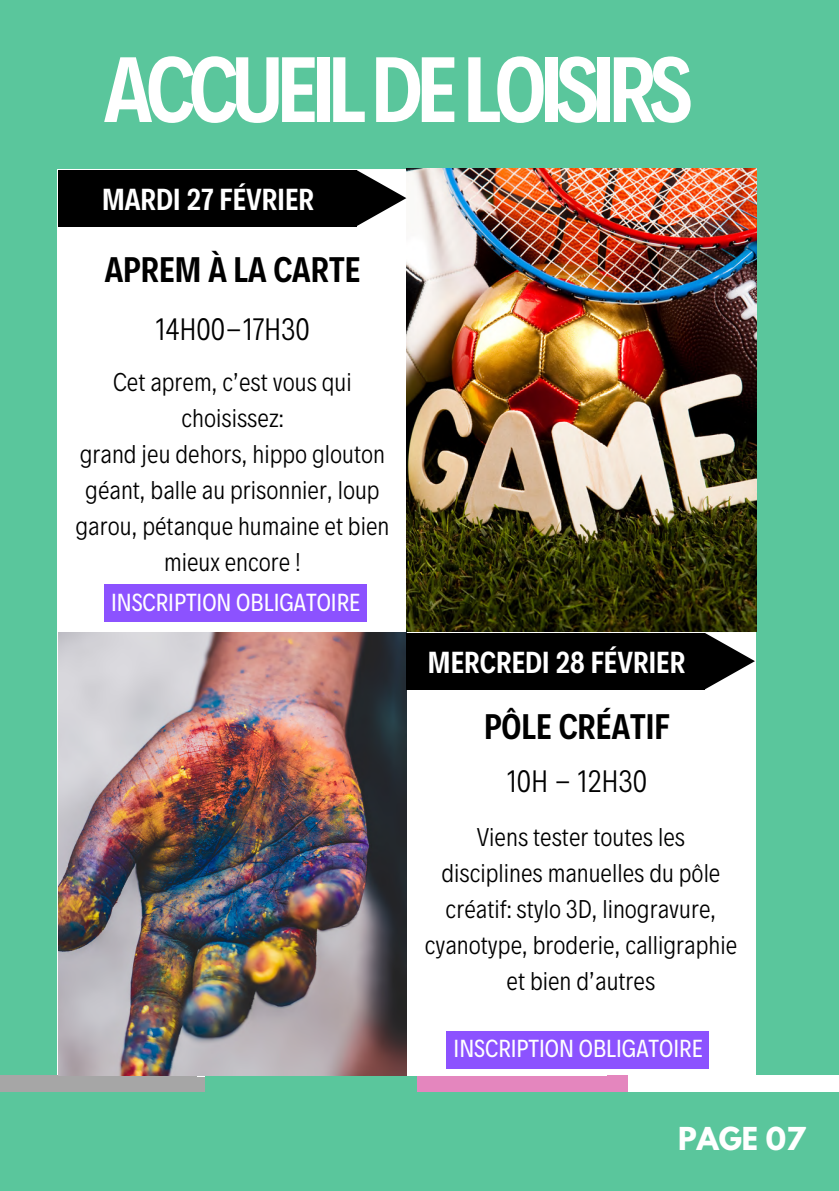
<style>
.page{position:relative;width:839px;height:1191px;background:#fff}
.page>*{position:absolute;margin:0;border:0;box-sizing:border-box;transform-origin:0 0}
.t1{font:600 93.8px "Decalotype";letter-spacing:-.07em;color:#fff}
.t2{font:600 36px "Decalotype";color:#000}
.t3{font:300 31.4px "Decalotype";color:#000}
.t4{font:600 30.8px "Decalotype";color:#fff}
.t5{font:700 28px "League Spartan";color:#fff}
.t6{font:300 26px/36px "Decalotype";color:#000;text-align:center}
.t7{font:25px "Decalotype";color:#fff}
</style>
<div class="page">
<div style="left:0;top:0;width:838px;height:1191px;background:#5ac69c"></div>
<div style="left:57px;top:170px;width:698px;height:910px;background:#fff"></div>
<div style="left:0;top:1076px;width:208px;height:16px;background:#a6a6a6"></div>
<div style="left:628px;top:1076px;width:210px;height:16px;background:#fff"></div>
<div style="left:416px;top:1076px;width:212px;height:16px;background:#e486be"></div>
<div style="left:205px;top:1076px;width:211px;height:16px;background:#5ac69c"></div>
<img style="left:59px;top:633px;width:348px;height:442px">
<img style="left:406px;top:168px;width:350px;height:464px">
<div style="left:104px;top:585px;width:262px;height:37px;background:#8c52ff"></div>
<svg style="left:356px;top:170px;width:50px;height:57px"></svg>
<div style="left:58px;top:170px;width:298px;height:57px;background:#000"></div>
<svg style="left:705px;top:633px;width:50px;height:57px"></svg>
<div style="left:406px;top:633px;width:299px;height:57px;background:#000"></div>
<div style="left:446px;top:1031px;width:263px;height:37px;background:#8c52ff"></div>
<h6 class="t1" style="left:104px;top:27px;width:590px">ACCUEILDELOISIRS</h6>
<h1 class="t4" style="left:102px;top:179px;width:214px">MARDI 27 FÉVRIER</h1>
<h3 class="t2" style="left:105px;top:245px;width:257px">APREM À LA CARTE</h3>
<p class="t3" style="left:155px;top:309px;width:156px">14H00-17H30</p>
<h2 class="t6" style="left:75px;top:362px;width:315px">Cet aprem, c’est vous qui choisissez:<br>grand jeu dehors, hippo glouton géant, balle au prisonnier, loup garou, pétanque humaine et bien mieux encore !</h2>
<p class="t7" style="left:111px;top:586px;width:251px">INSCRIPTION OBLIGATOIRE</p>
<h3 class="t4" style="left:428px;top:642px;width:259px">MERCREDI 28 FÉVRIER</h3>
<h4 class="t2" style="left:484px;top:702px;width:187px">PÔLE CRÉATIF</h4>
<h6 class="t3" style="left:506px;top:761px;width:142px">10H - 12H30</h6>
<p class="t6" style="left:425px;top:817px;width:314px">Viens tester toutes les disciplines manuelles du pôle créatif: stylo 3D, linogravure, cyanotype, broderie, calligraphie et bien d’autres</p>
<h2 class="t7" style="left:453px;top:1032px;width:251px">INSCRIPTION OBLIGATOIRE</h2>
<h4 class="t5" style="left:678px;top:1125px;width:129px">PAGE 07</h4>
</div>
